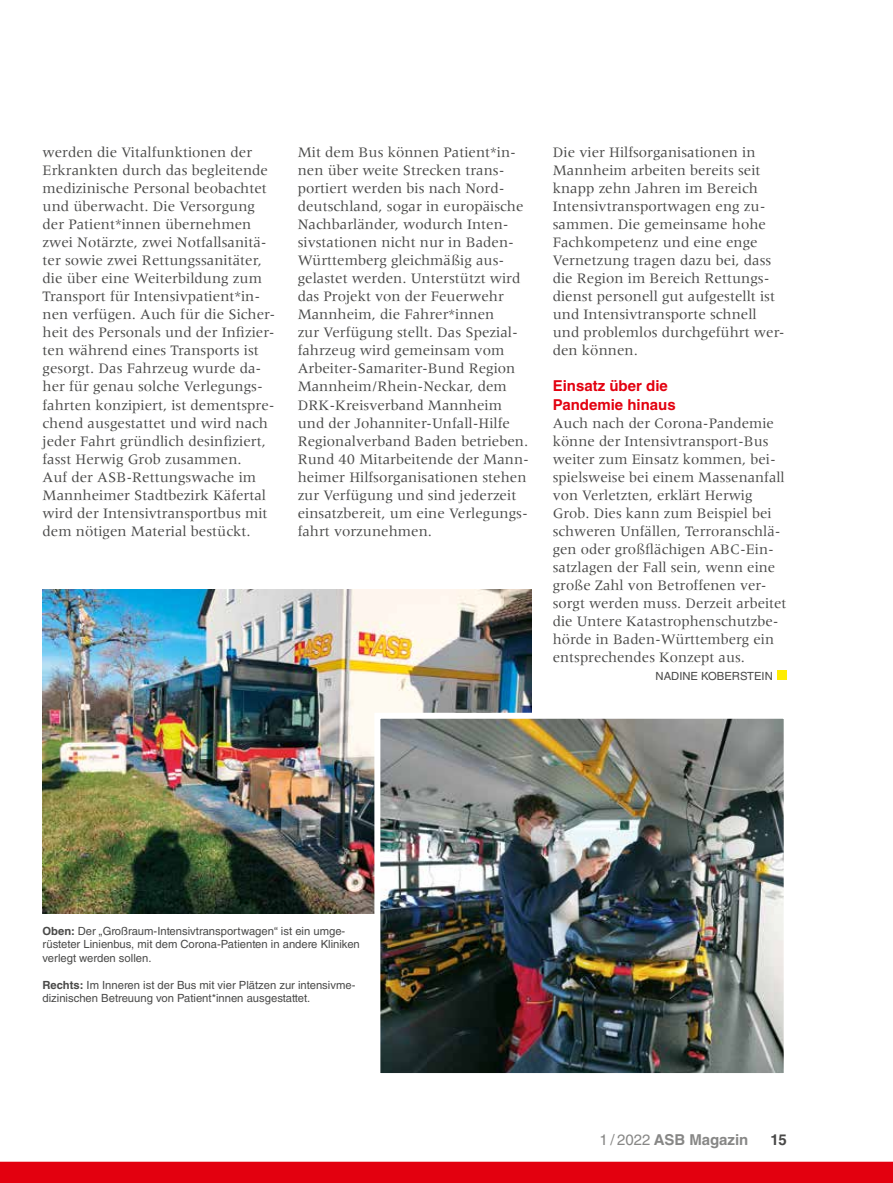
<style>
.page{position:relative;width:893px;height:1183px;background:#fff}
.page>*{position:absolute;margin:0;border:0;box-sizing:border-box;transform-origin:0 0}
.t1{font:15px/18px "Meridien LT Std";color:#494948}
.t2{font:700 15px/18px "Helvetica LT Std";color:#e3000f}
.t3{font:700 15px "Helvetica LT Std";color:#878786}
.t4{font:700 15px "Helvetica LT Std";color:#494948}
.t5{font:11.25px/13.5px "Helvetica LT Std";color:#494948}
.s1{font-weight:700}
.s2{font-weight:400}
</style>
<div class="page">
<div style="left:777px;top:670px;width:10px;height:9px;background:#ffed00"></div>
<img style="left:43px;top:589px;width:488px;height:324px">
<img style="left:381px;top:719px;width:402px;height:352px">
<div style="left:374px;top:712px;width:416px;height:366px;border:6px solid #fff"></div>
<div style="left:0;top:1161px;width:893px;height:21px;background:#e3000f"></div>
<p class="t1" style="left:43px;top:143px;width:234px">werden die Vitalfunktionen der Erkrankten durch das begleitende medizinische Personal beobachtet und überwacht. Die Versorgung der Patient*innen übernehmen zwei Notärzte, zwei Notfallsanitä&shy;ter sowie zwei Rettungssanitäter, die über eine Weiterbildung zum Transport für Intensivpatient*in&shy;nen verfügen. Auch für die Sicher&shy;heit des Personals und der Infizier&shy;ten während eines Transports ist gesorgt. Das Fahrzeug wurde da&shy;her für genau solche Verlegungs&shy;fahrten konzipiert, ist dementspre&shy;chend ausgestattet und wird nach jeder Fahrt gründlich desinfiziert, fasst Herwig Grob zusammen.<br>Auf der ASB-Rettungswache im Mannheimer Stadtbezirk Käfertal wird der Intensivtransportbus mit dem nötigen Material bestückt.</p>
<p class="t1" style="left:298px;top:143px;width:233px">Mit dem Bus können Patient*in&shy;nen über weite Strecken trans&shy;portiert werden bis nach Nord&shy;deutschland, sogar in europäische<br>Nachbarländer, wodurch Inten&shy;sivstationen nicht nur in Baden-<br>Württemberg gleichmäßig aus&shy;gelastet werden. Unterstützt wird das Projekt von der Feuerwehr<br>Mannheim, die Fahrer*innen<br>zur Verfügung stellt. Das Spezial&shy;fahrzeug wird gemeinsam vom<br>Arbeiter-Samariter-Bund Region<br>Mannheim/Rhein-Neckar, dem<br>DRK-Kreisverband Mannheim und der Johanniter-Unfall-Hilfe<br>Regionalverband Baden betrieben.<br>Rund 40 Mitarbeitende der Mann&shy;heimer Hilfsorganisationen stehen zur Verfügung und sind jederzeit einsatzbereit, um eine Verlegungs&shy;fahrt vorzunehmen.</p>
<p class="t1" style="left:553px;top:143px;width:233px">Die vier Hilfsorganisationen in<br>Mannheim arbeiten bereits seit knapp zehn Jahren im Bereich<br>Intensivtransportwagen eng zu&shy;sammen. Die gemeinsame hohe<br>Fachkompetenz und eine enge<br>Vernetzung tragen dazu bei, dass die Region im Bereich Rettungs&shy;dienst personell gut aufgestellt ist und Intensivtransporte schnell und problemlos durchgeführt wer&shy;den können.</p>
<p class="t2" style="left:553px;top:377px;width:124px">Einsatz über die<br>Pandemie hinaus</p>
<p class="t1" style="left:553px;top:413px;width:235px">Auch nach der Corona-Pandemie könne der Intensivtransport-Bus weiter zum Einsatz kommen, bei&shy;spielsweise bei einem Massenanfall von Verletzten, erklärt Herwig Grob. Dies kann zum Beispiel bei schweren Unfällen, Terroranschlä&shy;gen oder großflächigen ABC-Ein&shy;satzlagen der Fall sein, wenn eine große Zahl von Betroffenen ver&shy;sorgt werden muss. Derzeit arbeitet die Untere Katastrophenschutzbe&shy;hörde in Baden-Württemberg ein entsprechendes Konzept aus.</p>
<p class="t5" style="left:656px;top:668px;width:119px">NADINE KOBERSTEIN</p>
<p class="t5" style="left:43px;top:923px;width:319px"><span class="s1">Oben:</span> Der „Großraum-Intensivtransportwagen“ ist ein umge&shy;rüsteter Linienbus, mit dem Corona-Patienten in andere Kliniken verlegt werden sollen.</p>
<p class="t5" style="left:43px;top:977px;width:314px"><span class="s1">Rechts:</span> Im Inneren ist der Bus mit vier Plätzen zur intensivme&shy;dizinischen Betreuung von Patient*innen ausgestattet.</p>
<p class="t3" style="left:600px;top:1130px;width:150px"><span class="s2">1 / 2022</span> ASB Magazin</p>
<p class="t4" style="left:770px;top:1130px;width:18px">15</p>
</div>
